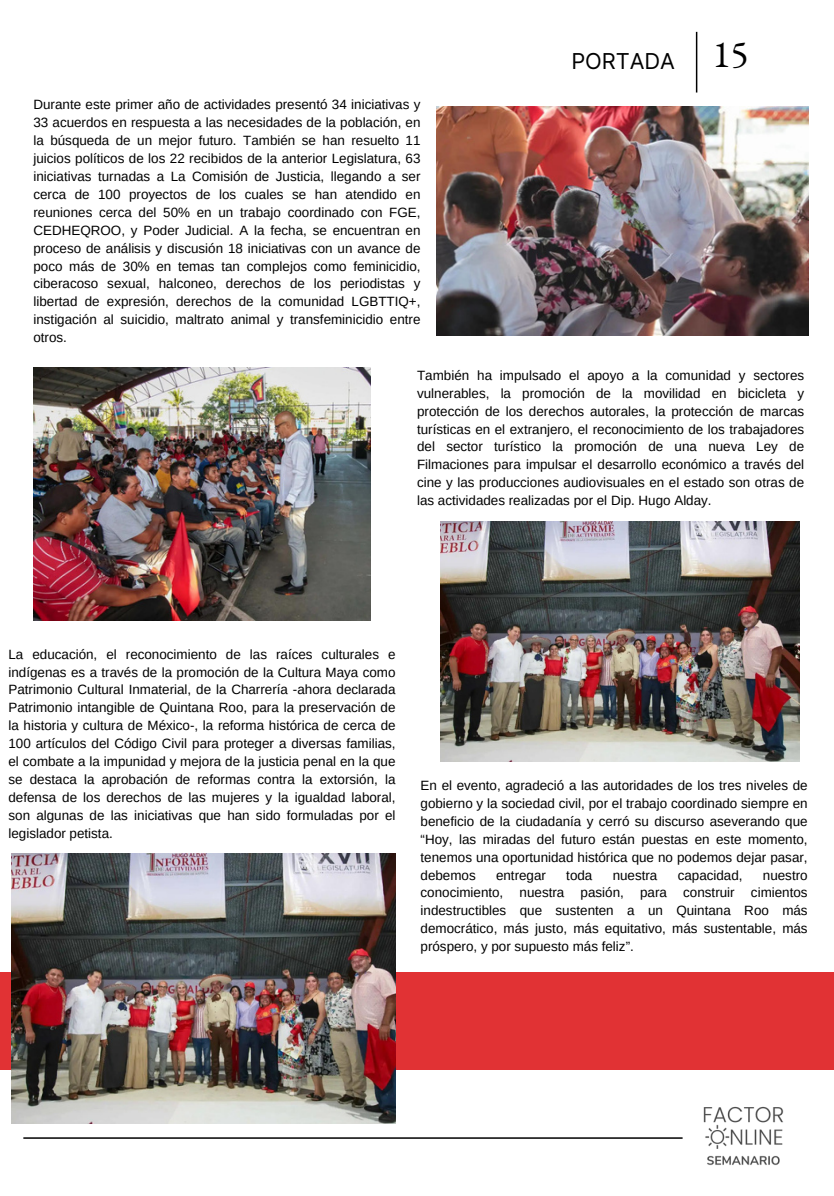
<style>
.page{position:relative;width:834px;height:1196px;background:#fff}
.page>*{position:absolute;margin:0;border:0;box-sizing:border-box;transform-origin:0 0}
.t1{font:38px "EB Garamond";color:#000}
.t2{font:22px "Inter";letter-spacing:-.005em;color:#000}
.t3{font:13.4px/17.8px "Arimo";color:#000;text-align:justify}
</style>
<div class="page">
<hr style="left:696px;top:32px;width:1px;height:60px;background:#000">
<img style="left:703px;top:1106px;width:81px;height:59px">
<hr style="left:23px;top:1137px;width:659px;height:1px;background:#000">
<div style="left:0;top:971px;width:833px;height:98px;background:#e13234"></div>
<img style="left:440px;top:522px;width:360px;height:239px">
<img style="left:33px;top:368px;width:337px;height:253px">
<img style="left:437px;top:106px;width:371px;height:229px">
<img style="left:12px;top:854px;width:383px;height:269px">
<p class="t3" style="left:33px;top:96px;width:388px">Durante este primer año de actividades presentó 34 iniciativas y 33 acuerdos en respuesta a las necesidades de la población, en la búsqueda de un mejor futuro. También se han resuelto 11 juicios políticos de los 22 recibidos de la anterior Legislatura, 63 iniciativas turnadas a La Comisión de Justicia, llegando a ser cerca de 100 proyectos de los cuales se han atendido en reuniones cerca del 50% en un trabajo coordinado con FGE, CEDHEQROO, y Poder Judicial. A la fecha, se encuentran en proceso de análisis y discusión 18 iniciativas con un avance de poco más de 30% en temas tan complejos como feminicidio, ciberacoso sexual, halconeo, derechos de los periodistas y libertad de expresión, derechos de la comunidad LGBTTIQ+, instigación al suicidio, maltrato animal y transfeminicidio entre otros.</p>
<p class="t2" style="left:571px;top:48px;width:105px">PORTADA</p>
<p class="t1" style="left:712px;top:29px;width:38px">15</p>
<p class="t3" style="left:417px;top:366px;width:388px">También ha impulsado el apoyo a la comunidad y sectores vulnerables, la promoción de la movilidad en bicicleta y protección de los derechos autorales, la protección de marcas turísticas en el extranjero, el reconocimiento de los trabajadores del sector turístico la promoción de una nueva Ley de Filmaciones para impulsar el desarrollo económico a través del cine y las producciones audiovisuales en el estado son otras de las actividades realizadas por el Dip. Hugo Alday.</p>
<p class="t3" style="left:8px;top:645px;width:388px">La educación, el reconocimiento de las raíces culturales e indígenas es a través de la promoción de la Cultura Maya como Patrimonio Cultural Inmaterial, de la Charrería -ahora declarada Patrimonio intangible de Quintana Roo, para la preservación de la historia y cultura de México-, la reforma histórica de cerca de 100 artículos del Código Civil para proteger a diversas familias, el combate a la impunidad y mejora de la justicia penal en la que se destaca la aprobación de reformas contra la extorsión, la defensa de los derechos de las mujeres y la igualdad laboral, son algunas de las iniciativas que han sido formuladas por el legislador petista.</p>
<p class="t3" style="left:420px;top:776px;width:388px">En el evento, agradeció a las autoridades de los tres niveles de gobierno y la sociedad civil, por el trabajo coordinado siempre en beneficio de la ciudadanía y cerró su discurso aseverando que “Hoy, las miradas del futuro están puestas en este momento, tenemos una oportunidad histórica que no podemos dejar pasar, debemos</p>
<p class="t3" style="left:496px;top:866px;width:51px">entregar</p>
<p class="t3" style="left:566px;top:866px;width:28px">toda</p>
<p class="t3" style="left:613px;top:866px;width:46px">nuestra</p>
<p class="t3" style="left:678px;top:866px;width:66px">capacidad,</p>
<p class="t3" style="left:420px;top:866px;width:388px;text-indent:342px">nuestro conocimiento, nuestra pasión, para construir cimientos indestructibles que sustenten a un Quintana Roo más democrático, más justo, más equitativo, más sustentable, más próspero, y por supuesto más feliz”.</p>
</div>
